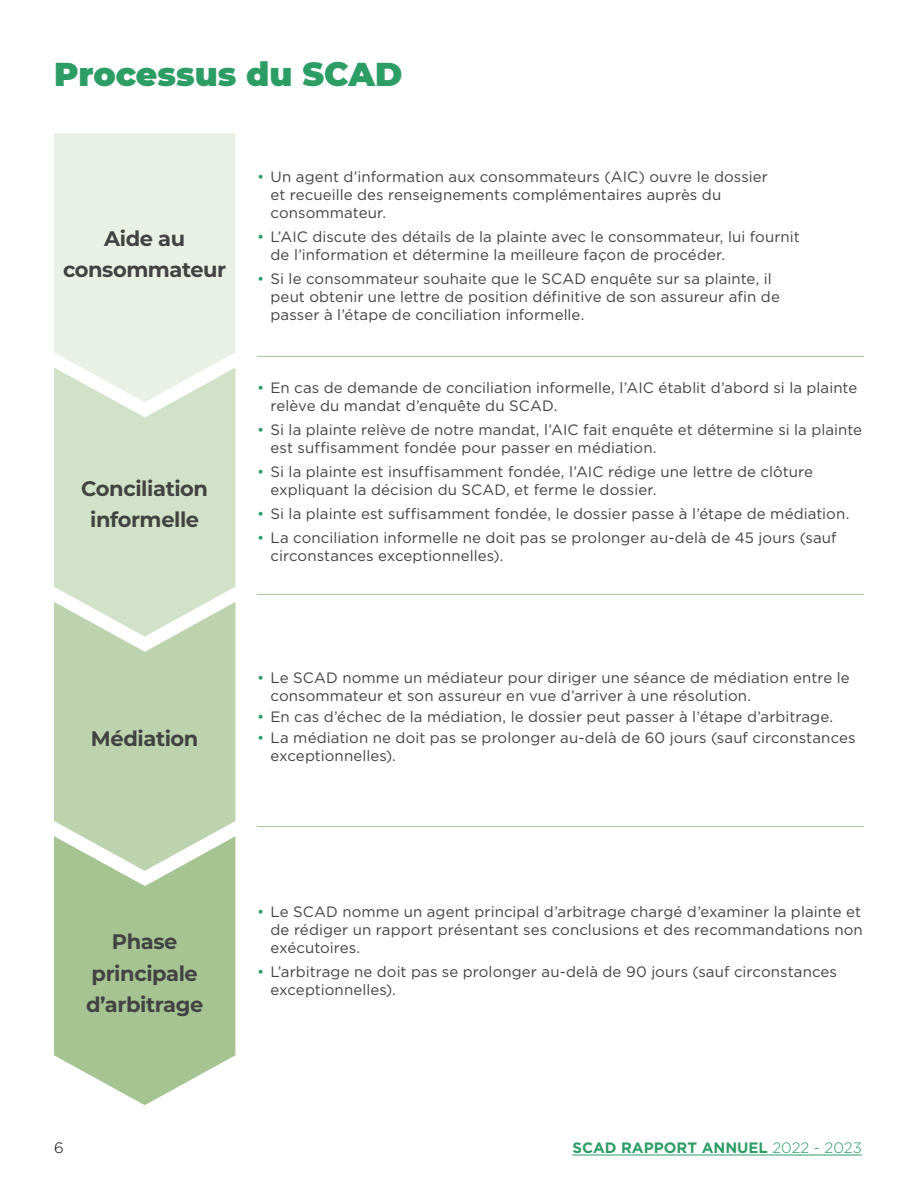
<style>
.page{position:relative;width:918px;height:1188px;background:#fff}
.page>*{position:absolute;margin:0;border:0;box-sizing:border-box;transform-origin:0 0}
.t1{font:900 33px "Montserrat";color:#2d9d66}
.t2{font:700 21px/31.5px "Montserrat";letter-spacing:-.02em;color:#424242;text-align:center}
.t3{font:15px/18px "Gotham";letter-spacing:.005em;color:#424242}
.t4{font:700 15px "Gotham";color:#2d9d66}
.t5{font:300 15px "Gotham";color:#000}
.s1{color:#2d9d66}
.s2{font-weight:300}
</style>
<div class="page">
<hr style="left:572px;top:1155px;width:290px;height:1px;background:#2d9d66">
<div style="left:54px;top:133px;width:181px;height:235px;background:#e9f0e4"></div>
<svg style="left:54px;top:368px;width:181px;height:234px;background:#d6e4cc"></svg>
<svg style="left:54px;top:602px;width:181px;height:234px;background:#c1d6b3"></svg>
<svg style="left:54px;top:836px;width:181px;height:269px;background:#b3cca1"></svg>
<hr style="left:257px;top:356px;width:607px;height:1px;background:#a6c491">
<hr style="left:257px;top:594px;width:607px;height:1px;background:#a6c491">
<hr style="left:257px;top:826px;width:607px;height:1px;background:#a6c491">
<h1 class="t1" style="left:54px;top:49px;width:350px">Processus du SCAD</h1>
<h2 class="t2" style="left:63px;top:221px;width:165px">Aide au consommateur</h2>
<h2 class="t2" style="left:81px;top:471px;width:128px">Conciliation informelle</h2>
<p class="t3" style="left:271px;top:168px;width:499px;text-indent:-14px"><span class="s1">•</span> Un agent d’information aux consommateurs (AIC) ouvre le dossier et recueille des renseignements complémentaires auprès du consommateur.</p>
<p class="t3" style="left:271px;top:228px;width:531px;text-indent:-14px"><span class="s1">•</span> L’AIC discute des détails de la plainte avec le consommateur, lui fournit de l’information et détermine la meilleure façon de procéder.</p>
<p class="t3" style="left:271px;top:270px;width:511px;text-indent:-14px"><span class="s1">•</span> Si le consommateur souhaite que le SCAD enquête sur sa plainte, il peut obtenir une lettre de position définitive de son assureur afin de passer à l’étape de conciliation informelle.</p>
<p class="t3" style="left:271px;top:378px;width:588px;text-indent:-14px"><span class="s1">•</span> En cas de demande de conciliation informelle, l’AIC établit d’abord si la plainte relève du mandat d’enquête du SCAD.</p>
<p class="t3" style="left:271px;top:420px;width:593px;text-indent:-14px"><span class="s1">•</span> Si la plainte relève de notre mandat, l’AIC fait enquête et détermine si la plainte est suffisamment fondée pour passer en médiation.</p>
<p class="t3" style="left:271px;top:462px;width:544px;text-indent:-14px"><span class="s1">•</span> Si la plainte est insuffisamment fondée, l’AIC rédige une lettre de clôture expliquant la décision du SCAD, et ferme le dossier.</p>
<p class="t3" style="left:257px;top:504px;width:594px"><span class="s1">•</span> Si la plainte est suffisamment fondée, le dossier passe à l’étape de médiation.</p>
<p class="t3" style="left:271px;top:528px;width:568px;text-indent:-14px"><span class="s1">•</span> La conciliation informelle ne doit pas se prolonger au-delà de 45 jours (sauf circonstances exceptionnelles).</p>
<h2 class="t2" style="left:91px;top:722px;width:109px">Médiation</h2>
<p class="t3" style="left:271px;top:669px;width:581px;text-indent:-14px"><span class="s1">•</span> Le SCAD nomme un médiateur pour diriger une séance de médiation entre le consommateur et son assureur en vue d’arriver à une résolution.</p>
<p class="t3" style="left:257px;top:708px;width:578px"><span class="s1">•</span> En cas d’échec de la médiation, le dossier peut passer à l’étape d’arbitrage.</p>
<p class="t3" style="left:271px;top:729px;width:587px;text-indent:-14px"><span class="s1">•</span> La médiation ne doit pas se prolonger au-delà de 60 jours (sauf circonstances exceptionnelles).</p>
<h2 class="t2" style="left:86px;top:925px;width:119px">Phase principale d’arbitrage</h2>
<p class="t3" style="left:271px;top:902px;width:594px;text-align:justify;text-indent:-14px"><span class="s1">•</span> Le SCAD nomme un agent principal d’arbitrage chargé d’examiner la plainte et de rédiger un rapport présentant ses conclusions et des recommandations non exécutoires.</p>
<p class="t3" style="left:271px;top:962px;width:568px;text-indent:-14px"><span class="s1">•</span> L’arbitrage ne doit pas se prolonger au-delà de 90 jours (sauf circonstances exceptionnelles).</p>
<p class="t5" style="left:54px;top:1139px;width:11px">6</p>
<p class="t4" style="left:572px;top:1138px;width:291px">SCAD RAPPORT ANNUEL <span class="s2">2022 - 2023</span></p>
</div>
